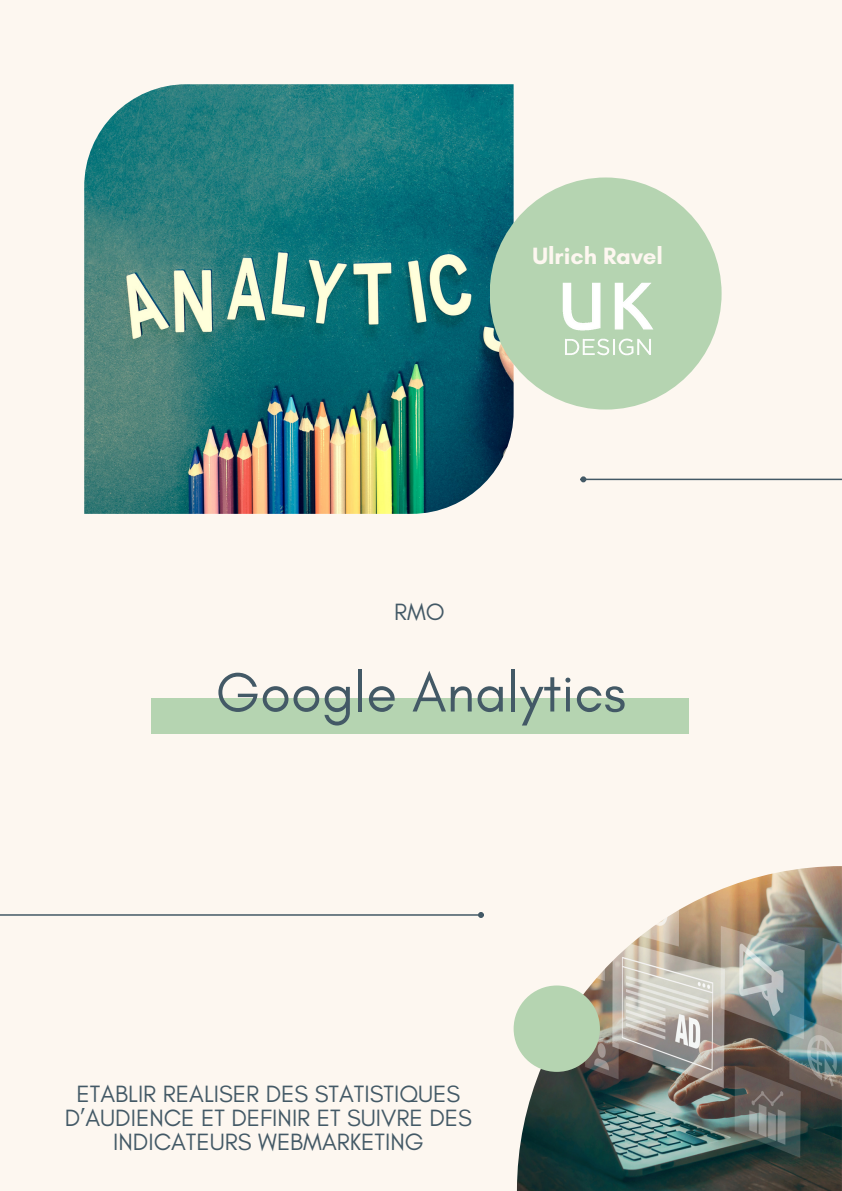
<style>
.page{position:relative;width:842px;height:1191px;background:#fff}
.page>*{position:absolute;margin:0;border:0;box-sizing:border-box;transform-origin:0 0}
.t1{font:56px "Glacial Indifference";color:#435966}
.t2{font:24px/24px "Glacial Indifference";color:#435966;text-align:center}
.t3{font:700 24px "Glacial Indifference";color:#fdf7f0}
</style>
<div class="page">
<div style="left:0;top:0;width:842px;height:1190px;background:#fdf7f0"></div>
<img style="left:517px;top:866px;width:325px;height:324px">
<img style="left:84px;top:84px;width:430px;height:430px">
<div style="left:490px;top:177px;width:232px;height:232px;background:#b5d4b1;border-radius:50%"></div>
<div style="left:151px;top:697px;width:537px;height:36px;background:#b5d4b1"></div>
<div style="left:514px;top:985px;width:86px;height:86px;background:#b5d4b1;border-radius:50%"></div>
<hr style="left:0;top:914px;width:478px;height:1px;background:#435966">
<svg style="left:478px;top:912px;width:6px;height:5px"></svg>
<hr style="left:586px;top:478px;width:256px;height:2px;background:#435966">
<svg style="left:580px;top:476px;width:6px;height:6px"></svg>
<img style="left:562px;top:282px;width:91px;height:74px">
<p class="t3" style="left:532px;top:241px;width:132px">Ulrich Ravel</p>
<p class="t2" style="left:394px;top:600px;width:52px">RMO</p>
<h1 class="t1" style="left:216px;top:661px;width:412px">Google Analytics</h1>
<p class="t2" style="left:65px;top:1081px;width:409px">ETABLIR REALISER DES STATISTIQUES<br>D’AUDIENCE ET DEFINIR ET SUIVRE DES<br>INDICATEURS WEBMARKETING</p>
</div>
